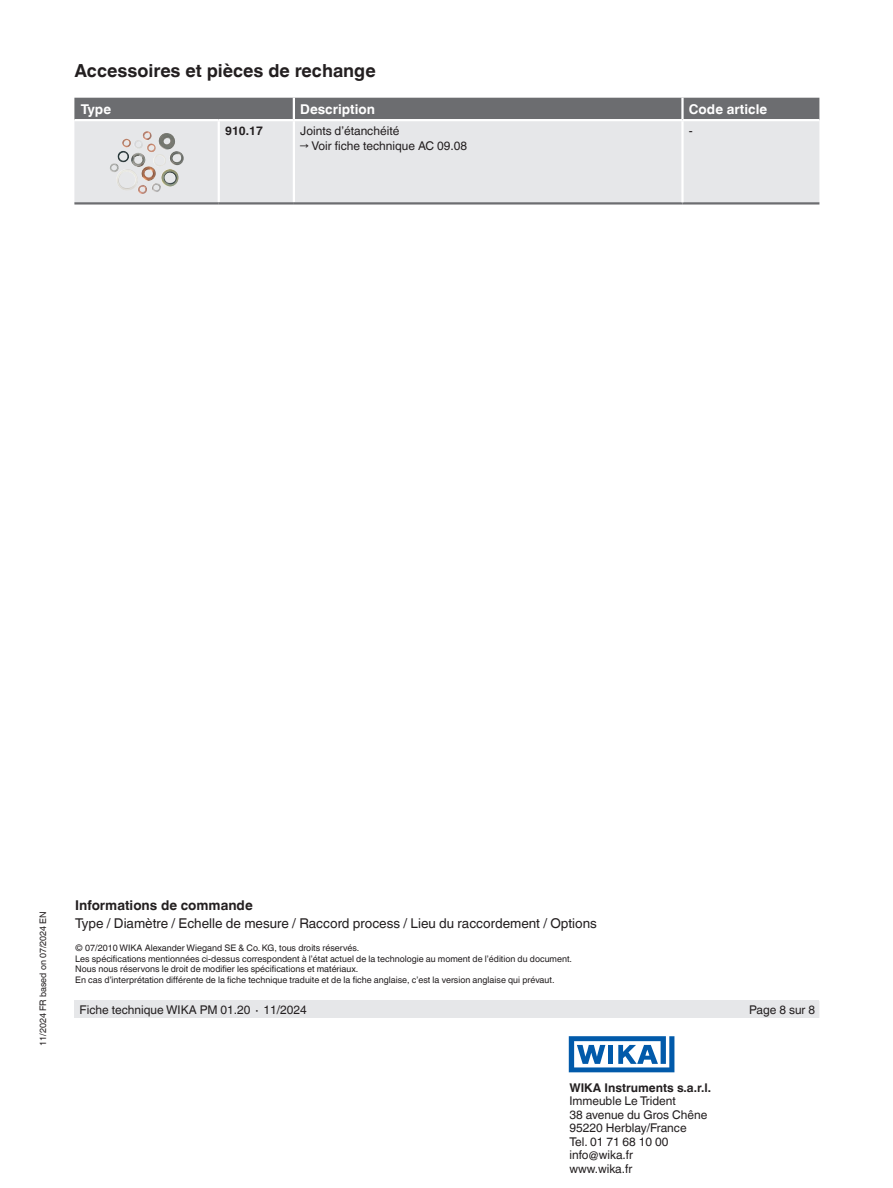
<style>
.page{position:relative;width:893px;height:1188px;background:#fff}
.page>*{position:absolute;margin:0;border:0;box-sizing:border-box;transform-origin:0 0}
.t1{font:700 18px "Helvetica World";color:#231f20}
.t2{font:13.5px "Helvetica World";color:#231f20}
.t3{font:700 13.5px "Helvetica World";color:#fff}
.t4{font:700 13.5px "Helvetica World";color:#231f20}
.t5{font:12px/13.5px "Helvetica World";color:#231f20}
.t6{font:700 12px "Helvetica World";color:#231f20}
.t7{font:9px/10.5px "Helvetica World";color:#231f20}
</style>
<div class="page">
<div style="left:74px;top:1000px;width:745px;height:18px;background:#e6e7e9"></div>
<svg style="left:569px;top:1036px;width:105px;height:36px"></svg>
<div style="left:74px;top:98px;width:745px;height:21px;background:#6c6d70"></div>
<div style="left:74px;top:121px;width:745px;height:81px;background:#e6e7e9"></div>
<hr style="left:218px;top:121px;width:2px;height:81px;background:#fff">
<hr style="left:293px;top:121px;width:2px;height:81px;background:#fff">
<hr style="left:74px;top:202px;width:145px;height:3px;background:#6c6d70">
<hr style="left:219px;top:202px;width:75px;height:3px;background:#6c6d70">
<hr style="left:294px;top:202px;width:388px;height:3px;background:#6c6d70">
<hr style="left:682px;top:202px;width:137px;height:3px;background:#6c6d70">
<hr style="left:681px;top:121px;width:3px;height:81px;background:#fff">
<hr style="left:681px;top:98px;width:3px;height:21px;background:#fff">
<hr style="left:293px;top:98px;width:2px;height:21px;background:#fff">
<img style="left:109px;top:131px;width:75px;height:42px">
<h1 class="t1" style="left:74px;top:60px;width:303px">Accessoires et pièces de rechange</h1>
<h2 class="t3" style="left:81px;top:101px;width:32px">Type</h2>
<h2 class="t3" style="left:300px;top:101px;width:76px">Description</h2>
<h2 class="t3" style="left:689px;top:101px;width:80px">Code article</h2>
<h3 class="t6" style="left:225px;top:124px;width:39px">910.17</h3>
<h3 class="t5" style="left:300px;top:124px;width:101px">Joints d’étanchéité</h3>
<h3 class="t5" style="left:300px;top:139px;width:168px">→ Voir fiche technique AC 09.08</h3>
<h3 class="t5" style="left:689px;top:124px;width:5px">-</h3>
<p class="t7" style="left:38px;top:1046px;width:136px;rotate:-90deg">11/2024 FR based on 07/2024 EN</p>
<h2 class="t4" style="left:75px;top:897px;width:179px">Informations de commande</h2>
<h2 class="t2" style="left:75px;top:915px;width:523px">Type / Diamètre / Echelle de mesure / Raccord process / Lieu du raccordement / Options</h2>
<p class="t7" style="left:75px;top:943px;width:498px">© 07/2010 WIKA Alexander Wiegand SE &amp; Co. KG, tous droits réservés.<br>Les spécifications mentionnées ci-dessus correspondent à l’état actuel de la technologie au moment de l’édition du document.<br>Nous nous réservons le droit de modifier les spécifications et matériaux.<br>En cas d’interprétation différente de la fiche technique traduite et de la fiche anglaise, c’est la version anglaise qui prévaut.</p>
<h3 class="t5" style="left:80px;top:1003px;width:229px">Fiche technique WIKA PM 01.20 ∙ 11/2024</h3>
<h3 class="t5" style="left:749px;top:1003px;width:67px">Page 8 sur 8</h3>
<h3 class="t6" style="left:569px;top:1080px;width:143px">WIKA Instruments s.a.r.l.</h3>
<h3 class="t5" style="left:569px;top:1094px;width:139px">Immeuble Le Trident<br>38 avenue du Gros Chêne<br>95220 Herblay/France<br>Tel. 01 71 68 10 00 info@wika.fr<br>www.wika.fr</h3>
</div>
